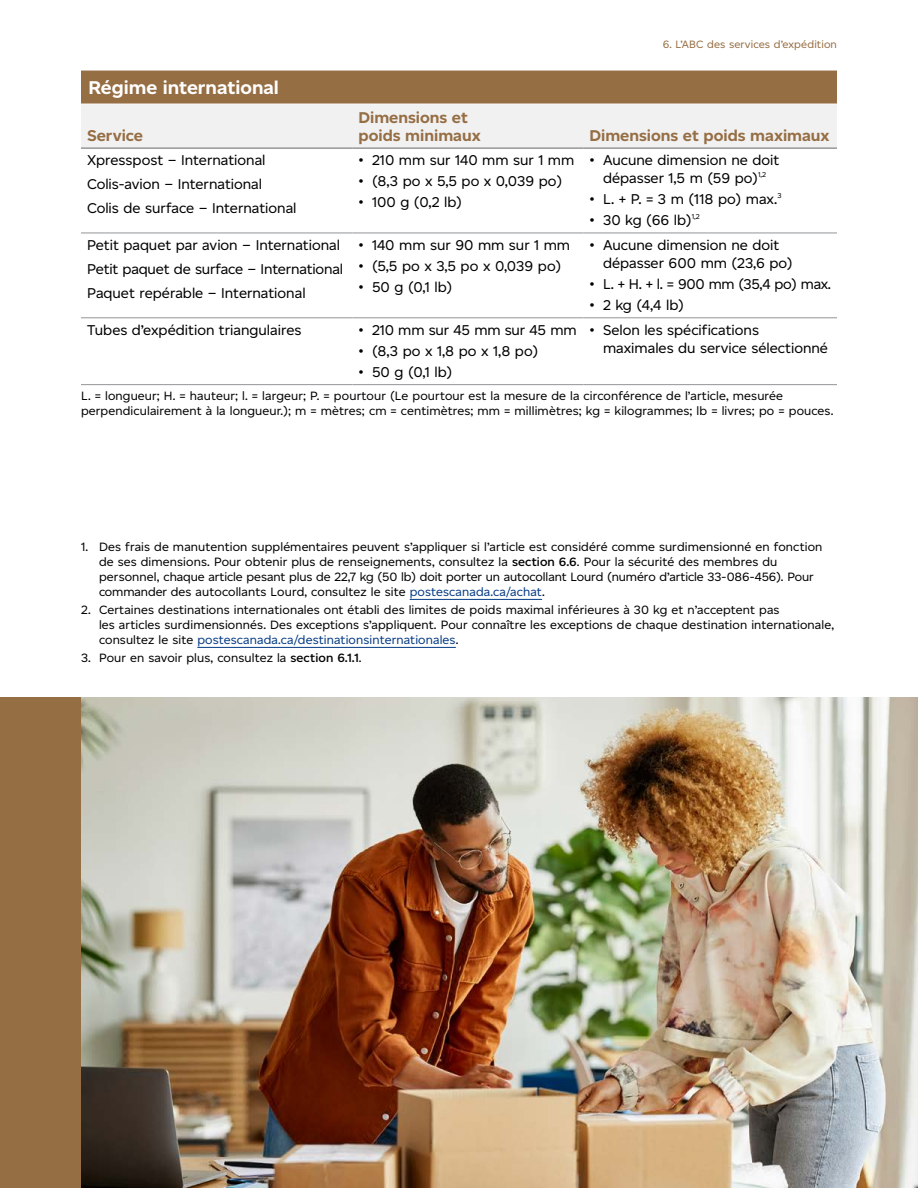
<style>
.page{position:relative;width:918px;height:1188px;background:#fff}
.page>*{position:absolute;margin:0;border:0;box-sizing:border-box;transform-origin:0 0}
.SO_Head_-_blk_-_H3{font:700 19.5px "Canadiana Text";color:#fff}
.Table_Head_-_11_12{font:700 16.5px/18px "Canadiana Text";color:#966e44}
.Body_table_e{font:15px/18px "Canadiana Text";color:#000}
.Body_table_e-2{font:15px "Canadiana Text";letter-spacing:-.02em;color:#000}
.Footnotes{font:12.75px/15px "Canadiana Text";letter-spacing:.01em;color:#000}
.Footnotes_e_no_indent{font:12.75px/15px "Canadiana Text";letter-spacing:.01em;color:#000}
.t1{font:11.25px "Canadiana Text";letter-spacing:.01em;color:#966e44}
.s1{font-weight:600}
.s2{color:#053b84}
</style>
<div class="page">
<div style="left:81px;top:71px;width:756px;height:33px;background:#966e44"></div>
<div style="left:81px;top:105px;width:756px;height:43px;background:#f1f1f2"></div>
<hr style="left:81px;top:148px;width:271px;height:1px;background:#666">
<hr style="left:352px;top:148px;width:232px;height:1px;background:#666">
<hr style="left:584px;top:148px;width:253px;height:1px;background:#666">
<hr style="left:81px;top:233px;width:271px;height:1px;background:#939598">
<hr style="left:352px;top:233px;width:232px;height:1px;background:#939598">
<hr style="left:584px;top:233px;width:253px;height:1px;background:#939598">
<hr style="left:81px;top:318px;width:271px;height:1px;background:#939598">
<hr style="left:352px;top:318px;width:232px;height:1px;background:#939598">
<hr style="left:584px;top:318px;width:253px;height:1px;background:#939598">
<hr style="left:81px;top:384px;width:271px;height:1px;background:#939598">
<hr style="left:352px;top:384px;width:232px;height:1px;background:#939598">
<hr style="left:584px;top:384px;width:253px;height:1px;background:#939598">
<hr style="left:410px;top:599px;width:132px;height:1px;background:#053b84">
<hr style="left:197px;top:647px;width:259px;height:1px;background:#053b84">
<img style="left:81px;top:698px;width:837px;height:490px">
<div style="left:0;top:698px;width:81px;height:490px;background:#966e44"></div>
<h3 class="SO_Head_-_blk_-_H3" style="left:88px;top:76px;width:192px">Régime international</h3>
<p class="Table_Head_-_11_12" style="left:87px;top:126px;width:58px">Service</p>
<p class="Body_table_e" style="left:87px;top:151px;width:180px">Xpresspost – International</p>
<p class="Body_table_e" style="left:87px;top:175px;width:177px">Colis-avion – International</p>
<p class="Body_table_e" style="left:87px;top:199px;width:211px">Colis de surface – International</p>
<p class="Body_table_e" style="left:87px;top:236px;width:255px">Petit paquet par avion – International</p>
<p class="Body_table_e" style="left:87px;top:260px;width:258px">Petit paquet de surface – International</p>
<p class="Body_table_e" style="left:87px;top:284px;width:220px">Paquet repérable – International</p>
<p class="t1" style="left:663px;top:37px;width:176px">6. L’ABC des services d’expédition</p>
<p class="Table_Head_-_11_12" style="left:358px;top:108px;width:124px">Dimensions et poids minimaux</p>
<p class="Body_table_e" style="left:358px;top:151px;width:217px">• 210 mm sur 140 mm sur 1 mm</p>
<p class="Body_table_e" style="left:358px;top:172px;width:205px">• (8,3 po x 5,5 po x 0,039 po)</p>
<p class="Body_table_e" style="left:358px;top:193px;width:105px">• 100 g (0,2 lb)</p>
<p class="Body_table_e" style="left:358px;top:236px;width:213px">• 140 mm sur 90 mm sur 1 mm</p>
<p class="Body_table_e" style="left:358px;top:257px;width:204px">• (5,5 po x 3,5 po x 0,039 po)</p>
<p class="Body_table_e" style="left:358px;top:278px;width:95px">• 50 g (0,1 lb)</p>
<p class="Table_Head_-_11_12" style="left:590px;top:126px;width:242px">Dimensions et poids maximaux</p>
<p class="Body_table_e" style="left:590px;top:151px;width:191px;text-align:center">• Aucune dimension ne doit dépasser 1,5 m (59 po)<sup>1,2</sup></p>
<p class="Body_table_e" style="left:590px;top:190px;width:194px">• L. + P. = 3 m (118 po) max.<sup>3</sup></p>
<p class="Body_table_e" style="left:590px;top:211px;width:112px">• 30 kg (66 lb)<sup>1,2</sup></p>
<p class="Body_table_e" style="left:603px;top:236px;width:191px;text-indent:-14px">• Aucune dimension ne doit dépasser 600 mm (23,6 po)</p>
<p class="Body_table_e-2" style="left:590px;top:276px;width:243px">• L. + H. + l. = 900 mm (35,4 po) max.</p>
<p class="Body_table_e" style="left:590px;top:296px;width:96px">• 2 kg (4,4 lb)</p>
<p class="Body_table_e" style="left:603px;top:321px;width:227px;text-indent:-14px">• Selon les spécifications maximales du service sélectionné</p>
<p class="Footnotes_e_no_indent" style="left:81px;top:388px;width:754px">L. = longueur; H. = hauteur; l. = largeur; P. = pourtour (Le pourtour est la mesure de la circonférence de l’article, mesurée perpendiculairement à la longueur.); m = mètres; cm = centimètres; mm = millimètres; kg = kilogrammes; lb = livres; po = pouces.</p>
<p class="Body_table_e" style="left:87px;top:321px;width:216px">Tubes d’expédition triangulaires</p>
<p class="Body_table_e" style="left:358px;top:321px;width:220px">• 210 mm sur 45 mm sur 45 mm</p>
<p class="Body_table_e" style="left:358px;top:342px;width:181px">• (8,3 po x 1,8 po x 1,8 po)</p>
<p class="Body_table_e" style="left:358px;top:363px;width:95px">• 50 g (0,1 lb)</p>
<p class="Footnotes" style="left:99px;top:540px;width:725px;text-indent:-18px">1. Des frais de manutention supplémentaires peuvent s’appliquer si l’article est considéré comme surdimensionné en fonction de ses dimensions. Pour obtenir plus de renseignements, consultez la <span class="s1">section 6.6</span>. Pour la sécurité des membres du personnel, chaque article pesant plus de 22,7 kg (50 lb) doit porter un autocollant Lourd (numéro d’article 33-086-456). Pour commander des autocollants Lourd, consultez le site <span class="s2">postescanada.ca/achat</span>.</p>
<p class="Footnotes" style="left:99px;top:603px;width:737px;text-indent:-18px">2. Certaines destinations internationales ont établi des limites de poids maximal inférieures à 30 kg et n’acceptent pas<br>les articles surdimensionnés. Des exceptions s’appliquent. Pour connaître les exceptions de chaque destination internationale, consultez le site <span class="s2">postescanada.ca/destinationsinternationales</span>.</p>
<p class="Footnotes" style="left:81px;top:651px;width:282px">3. Pour en savoir plus, consultez la <span class="s1">section 6.1.1</span>.</p>
</div>
